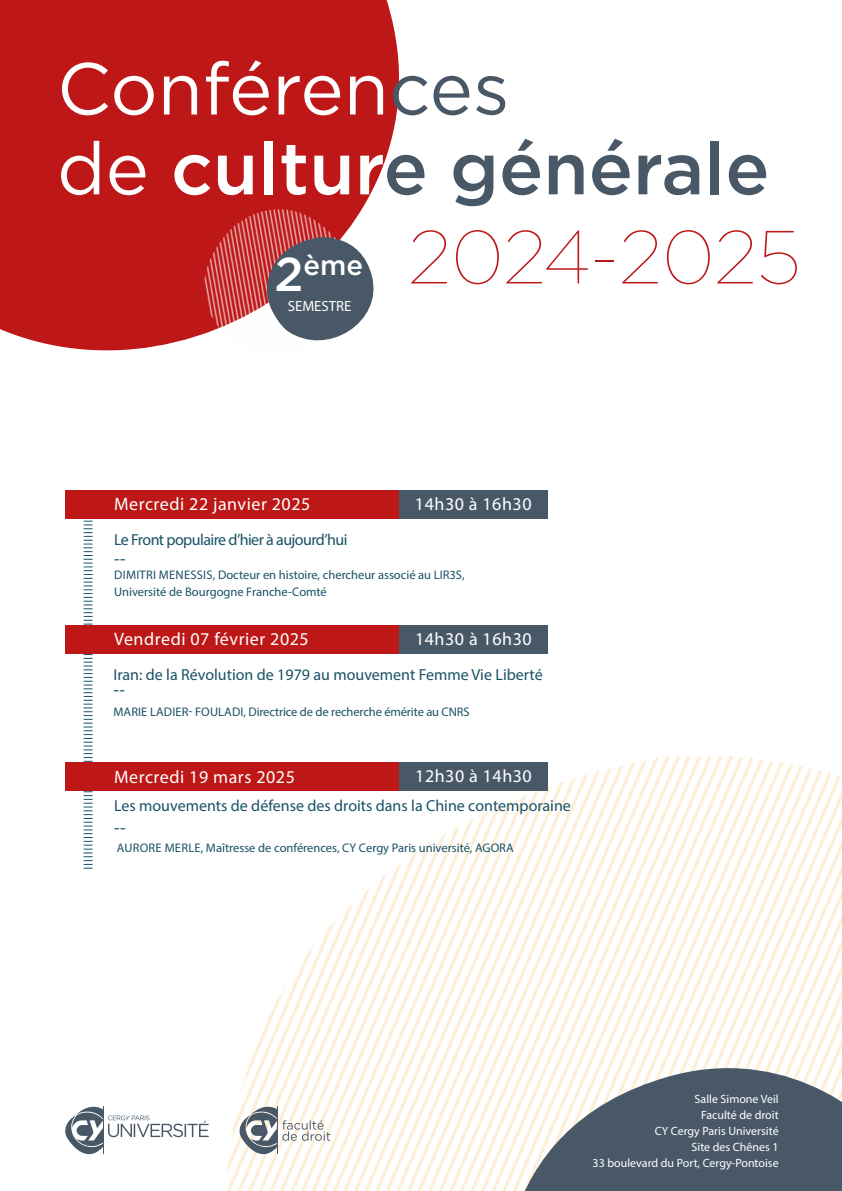
<style>
.page{position:relative;width:842px;height:1191px;background:#fff}
.page>*{position:absolute;margin:0;border:0;box-sizing:border-box;transform-origin:0 0}
.t1{font:100 75px "Gotham";letter-spacing:-.005em;color:#be1717}
.t2{font:500 73.3px "Gotham";color:#495867}
.t3{font:73.3px "Gotham";color:#fff}
.t4{font:500 27.7px "Gotham";color:#fff}
.t5{font:18px "Myriad Pro";letter-spacing:.03em;color:#fff}
.t6{font:18px "Myriad Pro";color:#195266}
.t7{font:16px "Myriad Pro";color:#195266}
.t8{font:16px "Myriad Pro";letter-spacing:-.035em;color:#195266}
.t9{font:14.8px "Myriad Pro";color:#fff}
.t10{font:12.5px "Myriad Pro";color:#195266}
.t11{font:12px "Myriad Pro";color:#fff}
.s1{color:#495867}
.s2{font-weight:400;color:#fff}
.s3{color:#fff}
.s4{font-size:47.5px}
</style>
<div class="page">
<div style="left:0;top:0;width:400px;height:351px;background:#be1717"></div>
<img style="left:177px;top:183px;width:200px;height:168px">
<img style="left:227px;top:756px;width:615px;height:435px">
<svg style="left:267px;top:233px;width:116px;height:118px"></svg>
<svg style="left:479px;top:1020px;width:363px;height:171px"></svg>
<svg style="left:84px;top:518px;width:9px;height:350px"></svg>
<svg style="left:65px;top:1106px;width:144px;height:48px"></svg>
<svg style="left:238px;top:1105px;width:92px;height:49px"></svg>
<div style="left:65px;top:625px;width:334px;height:28px;background:#be1717"></div>
<div style="left:399px;top:625px;width:149px;height:28px;background:#495867"></div>
<div style="left:66px;top:762px;width:333px;height:29px;background:#be1717"></div>
<div style="left:399px;top:762px;width:149px;height:28px;background:#495867"></div>
<div style="left:66px;top:490px;width:333px;height:28px;background:#be1717"></div>
<div style="left:399px;top:490px;width:149px;height:28px;background:#495867"></div>
<p class="t3" style="left:57px;top:42px;width:454px">Conféren<span class="s1">ces</span></p>
<p class="t2" style="left:57px;top:120px;width:714px"><span class="s2">de</span> <span class="s3">cultur</span>e générale</p>
<p class="t1" style="left:408px;top:211px;width:394px">2024-2025</p>
<p class="t9" style="left:288px;top:297px;width:65px">SEMESTRE</p>
<p class="t4" style="left:274px;top:247px;width:90px"><span class="s4">2</span>ème</p>
<p class="t5" style="left:114px;top:493px;width:198px">Mercredi 22 janvier 2025</p>
<p class="t5" style="left:415px;top:493px;width:118px">14h30 à 16h30</p>
<p class="t8" style="left:114px;top:529px;width:235px">Le Front populaire d’hier à aujourd’hui</p>
<p class="t6" style="left:114px;top:548px;width:13px">--</p>
<p class="t10" style="left:114px;top:567px;width:352px">DIMITRI MENESSIS, Docteur en histoire, chercheur associé au LIR3S,</p>
<p class="t10" style="left:114px;top:584px;width:214px">Université de Bourgogne Franche-Comté</p>
<p class="t5" style="left:114px;top:628px;width:196px">Vendredi 07 février 2025</p>
<p class="t5" style="left:415px;top:628px;width:118px">14h30 à 16h30</p>
<p class="t7" style="left:113px;top:664px;width:431px">Iran: de la Révolution de 1979 au mouvement Femme Vie Liberté</p>
<p class="t6" style="left:114px;top:680px;width:13px">--</p>
<p class="t10" style="left:114px;top:704px;width:357px">MARIE LADIER- FOULADI, Directrice de de recherche émérite au CNRS</p>
<p class="t5" style="left:114px;top:765px;width:182px">Mercredi 19 mars 2025</p>
<p class="t5" style="left:415px;top:764px;width:118px">12h30 à 14h30</p>
<p class="t7" style="left:114px;top:796px;width:458px">Les mouvements de défense des droits dans la Chine contemporaine</p>
<p class="t6" style="left:114px;top:817px;width:13px">--</p>
<p class="t10" style="left:117px;top:840px;width:398px">AURORE MERLE, Maîtresse de conférences, CY Cergy Paris université, AGORA</p>
<p class="t11" style="left:695px;top:1091px;width:86px">Salle Simone Veil</p>
<p class="t11" style="left:701px;top:1107px;width:79px">Faculté de droit</p>
<p class="t11" style="left:655px;top:1123px;width:125px">CY Cergy Paris Université</p>
<p class="t11" style="left:692px;top:1139px;width:89px">Site des Chênes 1</p>
<p class="t11" style="left:592px;top:1155px;width:188px">33 boulevard du Port, Cergy-Pontoise</p>
</div>
